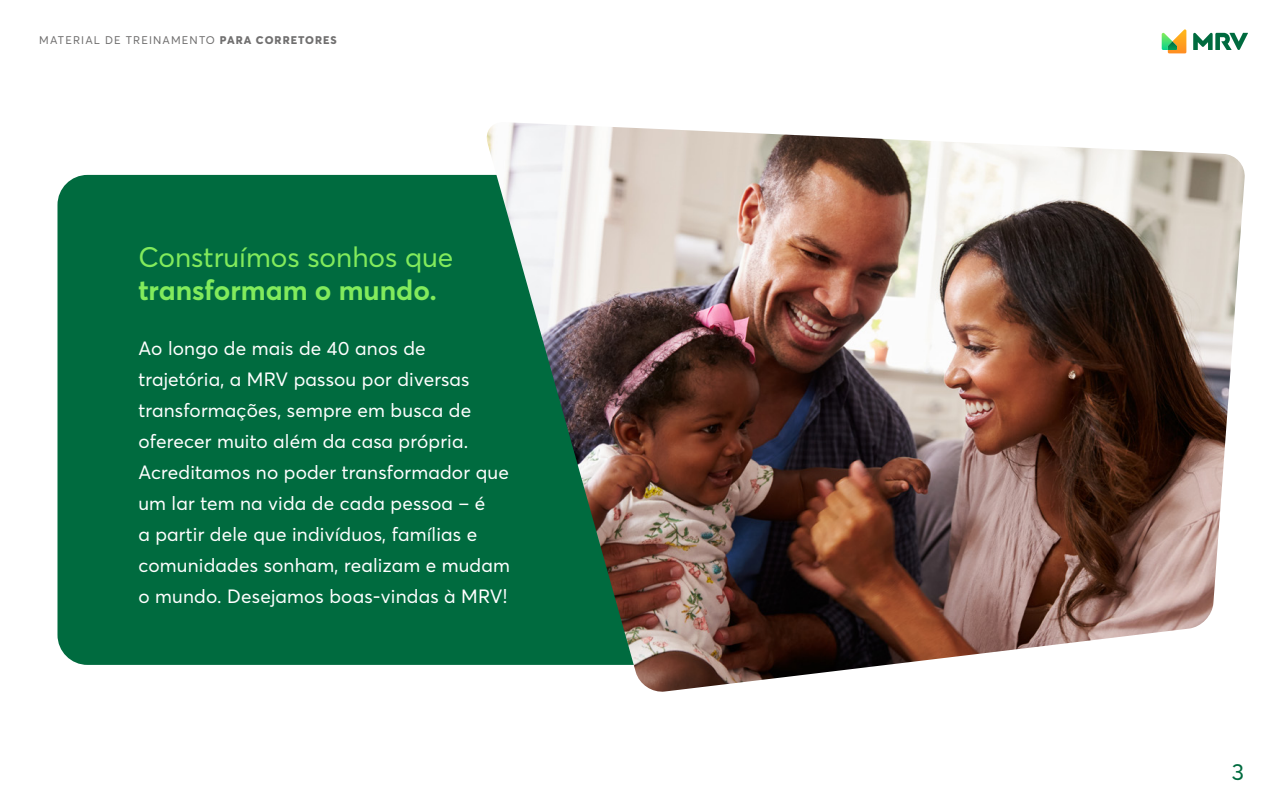
<style>
.page{position:relative;width:1280px;height:800px;background:#fff}
.page>*{position:absolute;margin:0;border:0;box-sizing:border-box;transform-origin:0 0}
.t1{font:28px "Averta Std";color:#82eb5c}
.t2{font:700 28px "Averta Std";color:#82eb5c}
.t3{font:23px "Averta Std";color:#006b3f}
.t4{font:19px/31px "Averta Std";letter-spacing:.01em;color:#fff}
.t5{font:11px "Averta Std";letter-spacing:.105em;color:#706f6f}
.s1{font-weight:800}
</style>
<div class="page">
<svg style="left:1193px;top:33px;width:55px;height:17px"></svg>
<svg style="left:1162px;top:29px;width:24px;height:24px"></svg>
<div style="left:57px;top:175px;width:700px;height:490px;background:#006b3f;border-radius:30px"></div>
<img style="left:484px;top:122px;width:761px;height:570px">
<p class="t5" style="left:39px;top:32px;width:299px">MATERIAL DE TREINAMENTO <span class="s1">PARA CORRETORES</span></p>
<h1 class="t1" style="left:138px;top:237px;width:316px">Construímos sonhos que</h1>
<h1 class="t2" style="left:138px;top:271px;width:300px">transformam o mundo.</h1>
<p class="t4" style="left:138px;top:332px;width:373px">Ao longo de mais de 40 anos de trajetória, a MRV passou por diversas transformações, sempre em busca de oferecer muito além da casa própria.<br>Acreditamos no poder transformador que um lar tem na vida de cada pessoa – é<br>a partir dele que indivíduos, famílias e comunidades sonham, realizam e mudam o mundo. Desejamos boas-vindas à MRV!</p>
<p class="t3" style="left:1232px;top:757px;width:14px">3</p>
</div>
